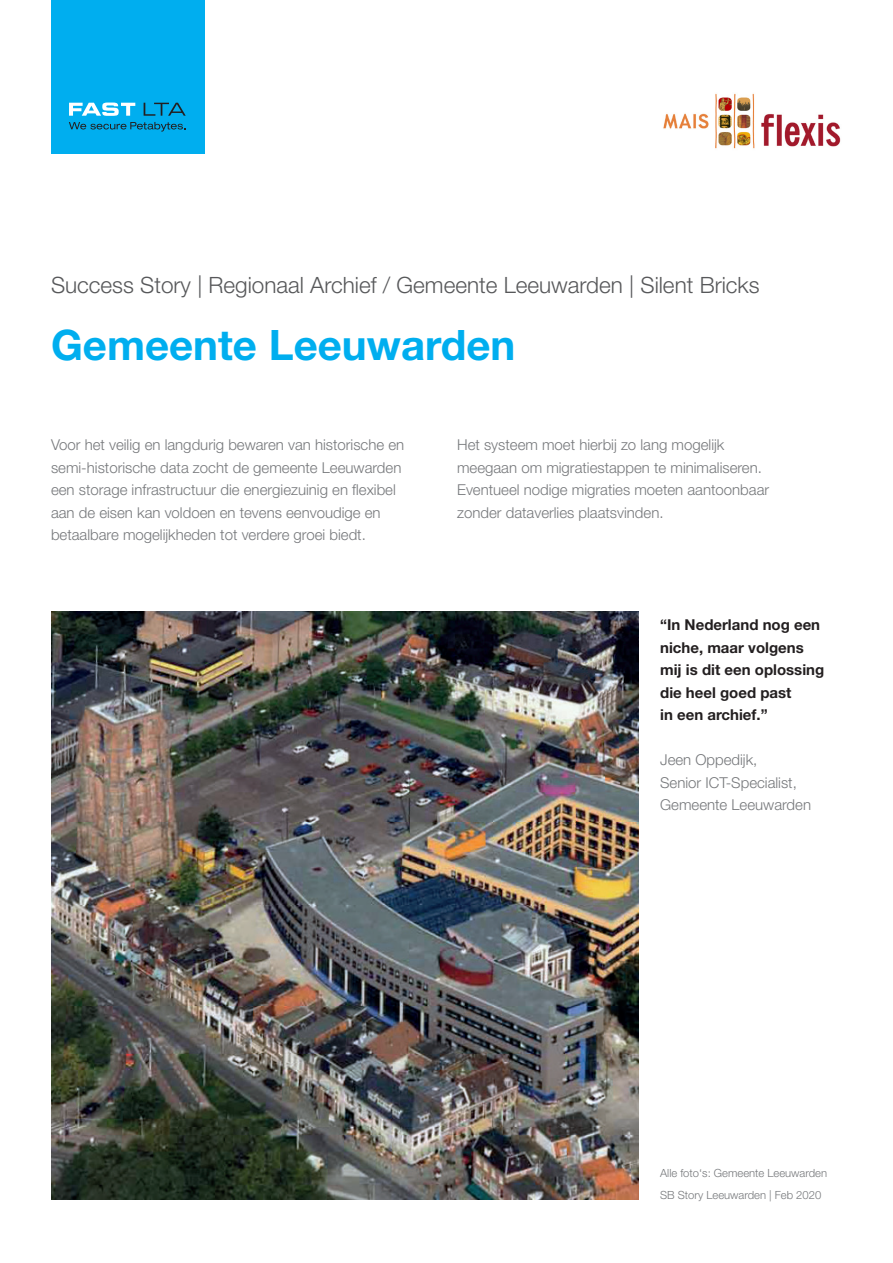
<style>
.page{position:relative;width:893px;height:1263px;background:#fff}
.page>*{position:absolute;margin:0;border:0;box-sizing:border-box;transform-origin:0 0}
.t1{font:700 42px "Helvetica Neue LT Pro";color:#00aeef}
.t2{font:300 22.5px "Helvetica Neue LT Pro";color:#57585a}
.t3{font:300 15px/22.5px "Helvetica Neue LT Pro";color:#76787b}
.t4{font:700 15px/22.5px "Helvetica Neue LT Pro";color:#231f20}
.Fußzeile{font:300 11.25px/22.5px "Helvetica Neue LT Pro";color:#76787b}
</style>
<div class="page">
<img style="left:663px;top:93px;width:178px;height:56px">
<img style="left:51px;top:611px;width:588px;height:588px">
<div style="left:51px;top:0;width:153px;height:153px;background:#00aeef"></div>
<svg style="left:144px;top:103px;width:42px;height:13px"></svg>
<svg style="left:69px;top:103px;width:66px;height:13px"></svg>
<svg style="left:69px;top:122px;width:117px;height:10px"></svg>
<p class="t2" style="left:51px;top:271px;width:710px">Success Story | Regionaal Archief / Gemeente Leeuwarden | Silent Bricks</p>
<p class="t1" style="left:51px;top:319px;width:466px">Gemeente Leeuwarden</p>
<p class="t3" style="left:51px;top:433px;width:355px">Voor het veilig en langdurig bewaren van historische en semi-historische data zocht de gemeente Leeuwarden een storage infrastructuur die energiezuinig en flexibel aan de eisen kan voldoen en tevens eenvoudige en betaalbare mogelijkheden tot verdere groei biedt.</p>
<p class="t3" style="left:457px;top:433px;width:314px">Het systeem moet hierbij zo lang mogelijk meegaan om migratiestappen te minimaliseren.<br>Eventueel nodige migraties moeten aantoonbaar zonder dataverlies plaatsvinden.</p>
<p class="t4" style="left:660px;top:613px;width:166px">“In Nederland nog een niche, maar volgens mij is dit een oplossing die heel goed past<br>in een archief.”</p>
<p class="t3" style="left:660px;top:748px;width:99px">Jeen Oppedijk,</p>
<p class="t3" style="left:660px;top:771px;width:152px">Senior ICT-Specialist,<br>Gemeente Leeuwarden</p>
<p class="Fußzeile" style="left:660px;top:1161px;width:168px">Alle foto‘s: Gemeente Leeuwarden<br>SB Story Leeuwarden | Feb 2020</p>
</div>
